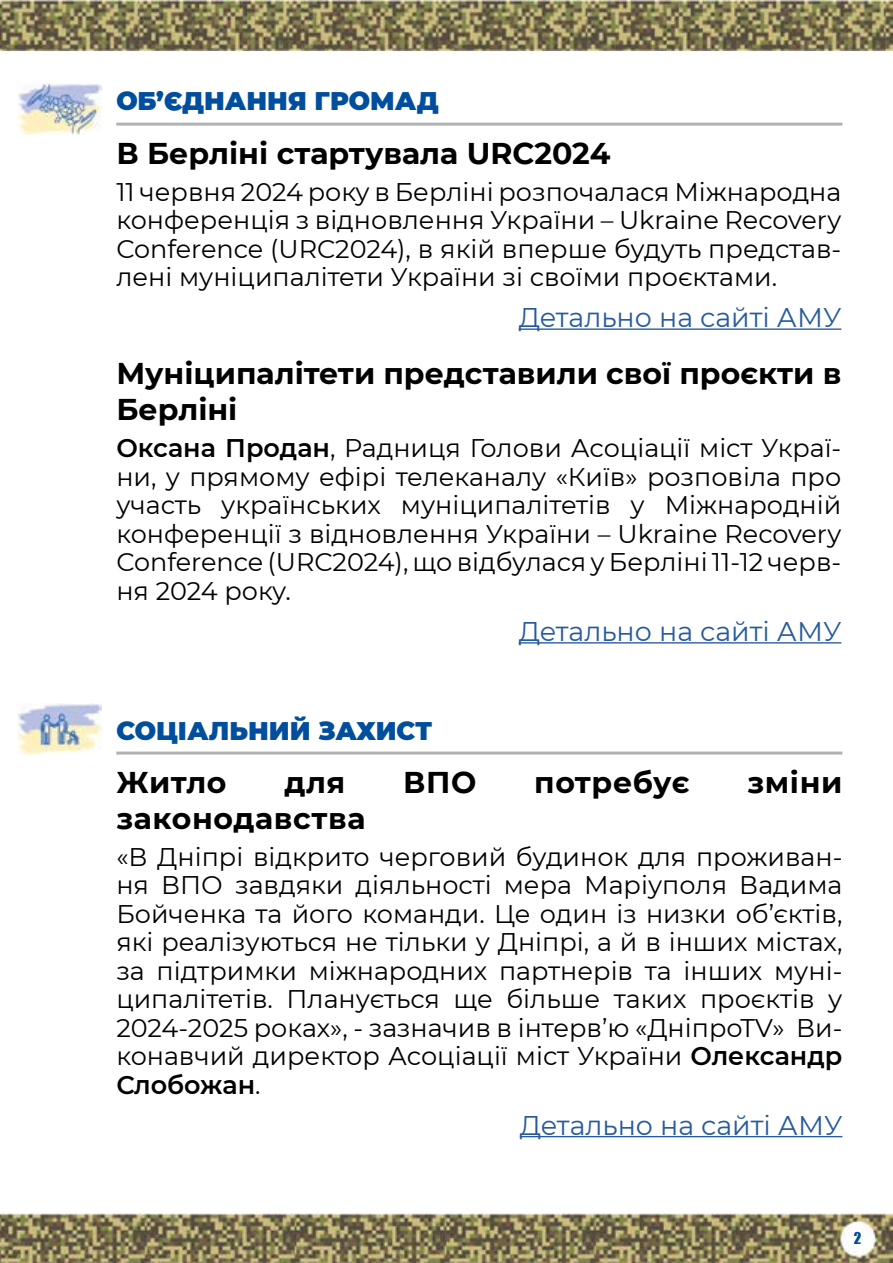
<style>
.page{position:relative;width:893px;height:1263px;background:#fff}
.page>*{position:absolute;margin:0;border:0;box-sizing:border-box;transform-origin:0 0}
.t1{font:700 30px/36px "Montserrat";color:#000}
.t2{font:700 30px "Montserrat";letter-spacing:.02em;color:#000}
.t3{font:27px "Montserrat";color:#275b9b}
.t4{font:25.5px/28.5px "Montserrat";color:#000;text-align:justify}
.t5{font:900 25.5px "Montserrat";color:#004e9d}
.t6{font:15px "Impact";color:#004e9d}
.s1{font-weight:600}
</style>
<div class="page">
<img style="left:0;top:0;width:893px;height:50px">
<img style="left:0;top:1213px;width:893px;height:50px">
<img style="left:17px;top:703px;width:85px;height:51px">
<hr style="left:116px;top:751px;width:726px;height:3px;background:#b3b2b2">
<hr style="left:520px;top:1136px;width:322px;height:1px;background:#275b9b">
<img style="left:17px;top:84px;width:85px;height:51px">
<hr style="left:116px;top:123px;width:726px;height:3px;background:#b3b2b2">
<hr style="left:519px;top:328px;width:322px;height:2px;background:#275b9b">
<hr style="left:519px;top:642px;width:322px;height:1px;background:#275b9b">
<p class="t5" style="left:116px;top:82px;width:324px">ОБ’ЄДНАННЯ ГРОМАД</p>
<p class="t1" style="left:116px;top:134px;width:495px">В Берліні стартувала URC2024</p>
<p class="t4" style="left:116px;top:176px;width:726px">11 червня 2024 року в Берліні розпочалася Міжнародна конференція з відновлення України – Ukraine Recovery Conference (URC2024), в якій вперше будуть представ&shy;лені муніципалітети України зі своїми проєктами.</p>
<p class="t3" style="left:519px;top:299px;width:324px">Детально на сайті АМУ</p>
<p class="t1" style="left:116px;top:354px;width:726px">Муніципалітети представили свої проєкти в<br>Берліні</p>
<p class="t4" style="left:116px;top:433px;width:726px"><span class="s1">Оксана Продан</span>, Радниця Голови Асоціації міст Украї&shy;ни, у прямому ефірі телеканалу «Київ» розповіла про участь українських муніципалітетів у Міжнародній конференції з відновлення України – Ukraine Recovery Conference (URC2024), що відбулася у Берліні 11-12 черв&shy;ня 2024 року.</p>
<p class="t3" style="left:519px;top:613px;width:324px">Детально на сайті АМУ</p>
<p class="t5" style="left:116px;top:712px;width:318px">СОЦІАЛЬНИЙ ЗАХИСТ</p>
<p class="t1" style="left:116px;top:762px;width:112px">Житло</p>
<p class="t1" style="left:284px;top:762px;width:63px">для</p>
<p class="t1" style="left:403px;top:762px;width:75px">ВПО</p>
<p class="t2" style="left:534px;top:760px;width:157px">потребує</p>
<p class="t1" style="left:747px;top:762px;width:97px">зміни</p>
<p class="t2" style="left:116px;top:796px;width:251px">законодавства</p>
<p class="t4" style="left:116px;top:841px;width:728px">«В Дніпрі відкрито черговий будинок для проживан&shy;ня ВПО завдяки діяльності мера Маріуполя Вадима Бойченка та його команди. Це один із низки об’єктів, які реалізуються не тільки у Дніпрі, а й в інших містах, за підтримки міжнародних партнерів та інших муні&shy;ципалітетів. Планується ще більше таких проєктів у 2024-2025 роках», - зазначив в інтерв’ю «ДніпроTV» Ви&shy;конавчий директор Асоціації міст України <span class="s1">Олександр Слобожан</span>.</p>
<p class="t3" style="left:520px;top:1106px;width:324px">Детально на сайті АМУ</p>
<p class="t6" style="left:854px;top:1226px;width:9px">2</p>
</div>
